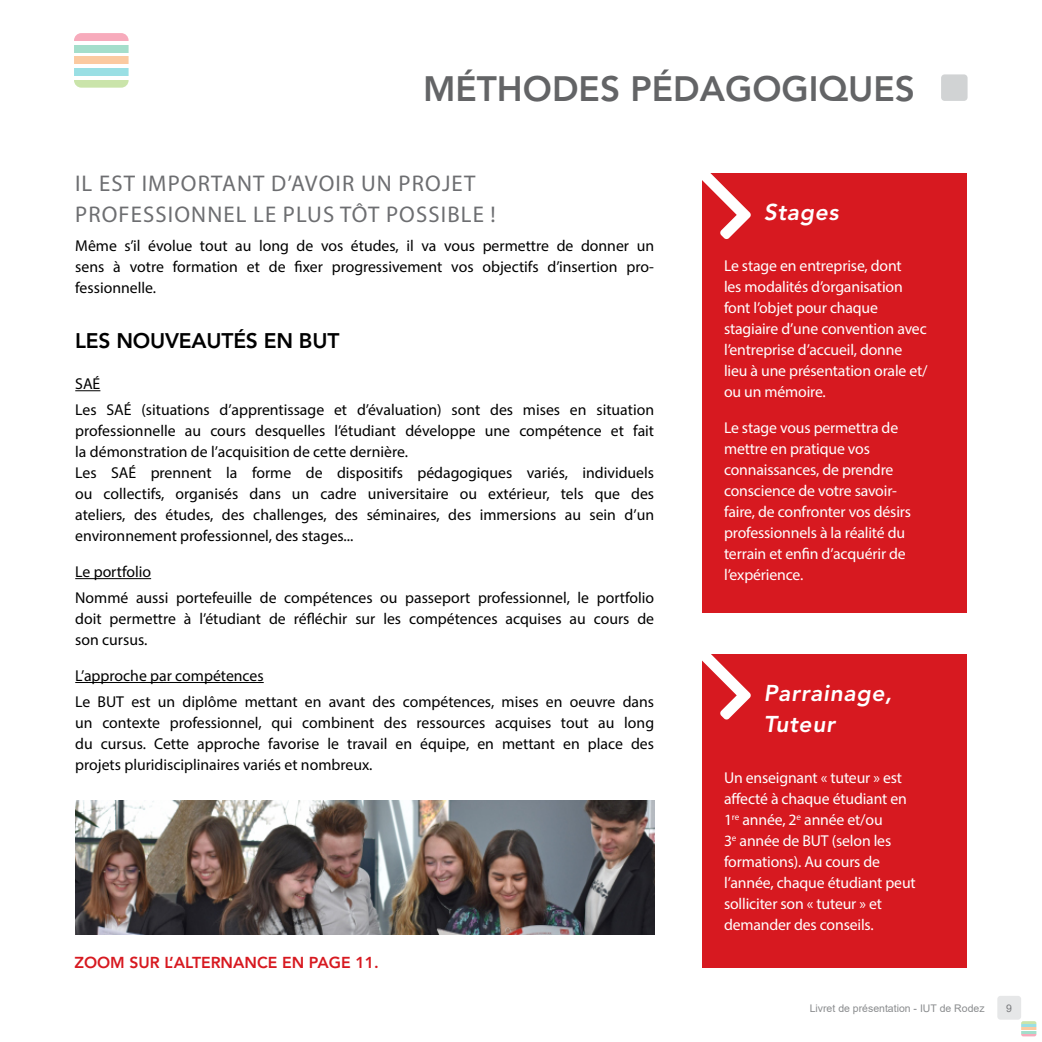
<style>
.page{position:relative;width:1042px;height:1042px;background:#fff}
.page>*{position:absolute;margin:0;border:0;box-sizing:border-box;transform-origin:0 0}
.t1{font:800 35px "Avenir LT Std";color:#636466}
.t2{font:22.75px/31.5px "Myriad Pro";letter-spacing:.05em;color:#6d6e71}
.t3{font:italic 800 22.75px/31.5px "Avenir LT Std";letter-spacing:.03em;color:#fff}
.t4{font:800 21px "Avenir LT Std";letter-spacing:-.01em;color:#000}
.t5{font:15.75px/21px "Myriad Pro";color:#000}
.t6{font:15.75px/21px "Myriad Pro";letter-spacing:-.01em;color:#fff}
.t7{font:800 15.75px "Avenir LT Std";color:#d71920}
.t8{font:10.5px "Arial";color:#8a8c8e}
.t9{font:10.5px "Arial";color:#77787b}
</style>
<div class="page">
<div style="left:941px;top:74px;width:26px;height:27px;background:#d1d3d4;border-radius:4px"></div>
<div style="left:997px;top:996px;width:24px;height:23px;background:#e6e7e8;border-radius:3px"></div>
<svg style="left:1021px;top:1021px;width:15px;height:15px"></svg>
<div style="left:74px;top:80px;width:55px;height:8px;background:#cae4aa"></div>
<div style="left:74px;top:68px;width:55px;height:8px;background:#9adfe4"></div>
<div style="left:74px;top:57px;width:55px;height:7px;background:#fbcaa1"></div>
<div style="left:74px;top:45px;width:55px;height:7px;background:#a4decb"></div>
<div style="left:74px;top:33px;width:55px;height:8px;background:#f7abbc"></div>
<svg style="left:75px;top:390px;width:25px;height:1px"></svg>
<hr style="left:75px;top:578px;width:76px;height:1px;background:#000">
<hr style="left:75px;top:682px;width:189px;height:1px;background:#000">
<div style="left:702px;top:174px;width:265px;height:439px;background:#d71920"></div>
<div style="left:702px;top:654px;width:265px;height:313px;background:#d71920"></div>
<svg style="left:702px;top:173px;width:49px;height:66px"></svg>
<svg style="left:702px;top:654px;width:49px;height:66px"></svg>
<img style="left:75px;top:801px;width:579px;height:134px">
<h1 class="t1" style="left:423px;top:68px;width:125px">MÉTHODES</h1>
<h1 class="t1" style="left:630px;top:68px;width:263px">PÉDAGOGIQUES</h1>
<h2 class="t2" style="left:75px;top:167px;width:389px">Il est important d’avoir un projet professionnel le plus tôt possible</h2>
<h2 class="t2" style="left:490px;top:199px;width:7px">!</h2>
<p class="t5" style="left:75px;top:235px;width:580px;text-align:justify">Même s’il évolue tout au long de vos études, il va vous permettre de donner un sens à votre formation et de fixer progressivement vos objectifs d’insertion pro&shy;fessionnelle.</p>
<h3 class="t4" style="left:75px;top:329px;width:266px">LES NOUVEAUTÉS EN BUT</h3>
<p class="t5" style="left:75px;top:371px;width:41px;line-height:25.9px">SAÉ<br>Les SAÉ</p>
<p class="t5" style="left:75px;top:399px;width:580px;text-indent:66px">(situations d’apprentissage et d’évaluation) sont des mises en situation professionnelle au cours desquelles l’étudiant développe une compétence et fait la démonstration de l’acquisition de cette dernière.<br>Les SAÉ</p>
<p class="t5" style="left:75px;top:462px;width:580px;text-align:justify;text-indent:75px">prennent la forme de dispositifs pédagogiques variés, individuels ou collectifs, organisés dans un cadre universitaire ou extérieur, tels que des ateliers, des études, des challenges, des séminaires, des immersions au sein d’un environnement professionnel, des stages...</p>
<p class="t5" style="left:75px;top:558px;width:580px;line-height:25.9px">Le portfolio<br>Nommé aussi portefeuille de compétences ou passeport professionnel, le portfolio</p>
<p class="t5" style="left:75px;top:608px;width:580px">doit permettre à l’étudiant de réfléchir sur les compétences acquises au cours de son cursus.</p>
<p class="t5" style="left:75px;top:662px;width:580px;line-height:25.9px">L’approche par compétences<br>Le BUT est un diplôme mettant en avant des compétences, mises en oeuvre dans</p>
<p class="t5" style="left:75px;top:712px;width:580px;text-align:justify">un contexte professionnel, qui combinent des ressources acquises tout au long du cursus. Cette approche favorise le travail en équipe, en mettant en place des projets pluridisciplinaires variés et nombreux.</p>
<p class="t7" style="left:74px;top:953px;width:306px">ZOOM SUR L’ALTERNANCE EN PAGE 11.</p>
<h2 class="t3" style="left:764px;top:197px;width:77px">Stages</h2>
<p class="t6" style="left:724px;top:255px;width:205px">Le stage en entreprise, dont<br>les modalités d’organisation font l’objet pour chaque stagiaire d’une convention avec l’entreprise d’accueil, donne lieu à une présentation orale et/ ou un mémoire.</p>
<p class="t6" style="left:724px;top:417px;width:189px">Le stage vous permettra de mettre en pratique vos connaissances, de prendre conscience de votre savoir&shy;faire, de confronter vos désirs professionnels à la réalité du terrain et enfin d’acquérir de l’expérience.</p>
<h2 class="t3" style="left:764px;top:677px;width:130px">Parrainage,<br>Tuteur</h2>
<p class="t6" style="left:724px;top:767px;width:193px">Un enseignant « tuteur » est affecté à chaque étudiant en<br>1<sup>re</sup> année, 2<sup>e</sup> année et/ou<br>3<sup>e</sup> année de BUT (selon les formations). Au cours de l’année, chaque étudiant peut solliciter son « tuteur » et demander des conseils.</p>
<p class="t8" style="left:810px;top:1000px;width:176px">Livret de présentation - IUT de Rodez</p>
<p class="t9" style="left:1006px;top:1000px;width:7px">9</p>
</div>
